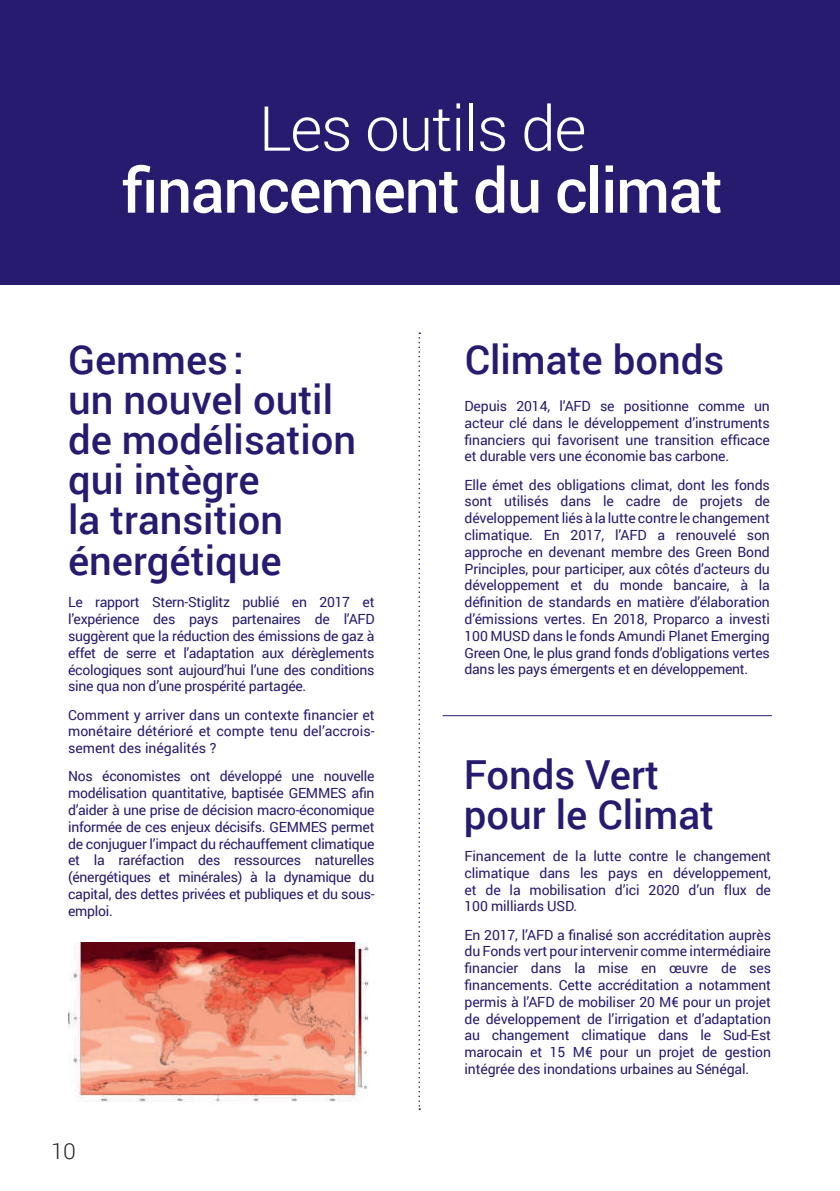
<style>
.page{position:relative;width:840px;height:1191px;background:#fff}
.page>*{position:absolute;margin:0;border:0;box-sizing:border-box;transform-origin:0 0}
.t1{font:500 62px "Roboto";letter-spacing:-.02em;color:#fff}
.t2{font:300 62px "Roboto";letter-spacing:-.02em;color:#fff}
.t3{font:500 40px/40px "Roboto";color:#261b6f}
.t4{font:300 22px "Roboto";color:#231f20}
.t5{font:14px/16.8px "Roboto";letter-spacing:-.01em;color:#261b6f;text-align:justify}
</style>
<div class="page">
<div style="left:0;top:0;width:839px;height:285px;background:#261b6f"></div>
<img style="left:68px;top:942px;width:300px;height:160px">
<svg style="left:418px;top:332px;width:2px;height:777px"></svg>
<hr style="left:442px;top:715px;width:329px;height:1px;background:#261b6f">
<h1 class="t2" style="left:259px;top:86px;width:329px">Les outils de</h1>
<h1 class="t1" style="left:122px;top:147px;width:602px">financement du climat</h1>
<h2 class="t3" style="left:68px;top:339px;width:289px">Gemmes:<br>un nouvel outil de modélisation qui intègre<br>la transition énergétique</h2>
<p class="t5" style="left:68px;top:593px;width:308px">Le rapport Stern-Stiglitz publié en 2017 et l’expérience des pays partenaires de l’AFD suggèrent que la réduction des émissions de gaz à effet de serre et l’adaptation aux dérèglements écologiques sont aujourd’hui l’une des conditions sine qua non d’une prospérité partagée.</p>
<p class="t5" style="left:68px;top:705px;width:308px">Comment y arriver dans un contexte financier et monétaire détérioré et compte tenu del’accrois&shy;sement des inégalités ?</p>
<p class="t5" style="left:68px;top:767px;width:308px">Nos économistes ont développé une nouvelle modélisation quantitative, baptisée GEMMES afin d’aider à une prise de décision macro-économique informée de ces enjeux décisifs. GEMMES permet de conjuguer l’impact du réchauffement climatique et la raréfaction des ressources naturelles (énergétiques et minérales) à la dynamique du capital, des dettes privées et publiques et du sous&shy;emploi.</p>
<h3 class="t4" style="left:51px;top:1136px;width:27px">10</h3>
<h2 class="t3" style="left:464px;top:338px;width:261px">Climate bonds</h2>
<p class="t5" style="left:464px;top:397px;width:307px">Depuis 2014, l’AFD se positionne comme un acteur clé dans le développement d’instruments financiers qui favorisent une transition efficace et durable vers une économie bas carbone.</p>
<p class="t5" style="left:464px;top:475px;width:307px">Elle émet des obligations climat, dont les fonds sont utilisés dans le cadre de projets de développement liés à la lutte contre le changement climatique. En 2017, l’AFD a renouvelé son approche en devenant membre des Green Bond Principles, pour participer, aux côtés d’acteurs du développement et du monde bancaire, à la définition de standards en matière d’élaboration d’émissions vertes. En 2018, Proparco a investi 100 MUSD dans le fonds Amundi Planet Emerging Green One, le plus grand fonds d’obligations vertes dans les pays émergents et en développement.</p>
<h2 class="t3" style="left:463px;top:753px;width:251px">Fonds Vert pour le Climat</h2>
<p class="t5" style="left:464px;top:847px;width:308px">Financement de la lutte contre le changement climatique dans les pays en développement, et de la mobilisation d’ici 2020 d’un flux de 100 milliards USD.</p>
<p class="t5" style="left:464px;top:925px;width:308px">En 2017, l’AFD a finalisé son accréditation auprès du Fonds vert pour intervenir comme intermédiaire financier dans la mise en œuvre de ses financements. Cette accréditation a notamment permis à l’AFD de mobiliser 20 M€ pour un projet de développement de l’irrigation et d’adaptation au changement climatique dans le Sud-Est marocain et 15 M€ pour un projet de gestion intégrée des inondations urbaines au Sénégal.</p>
</div>
